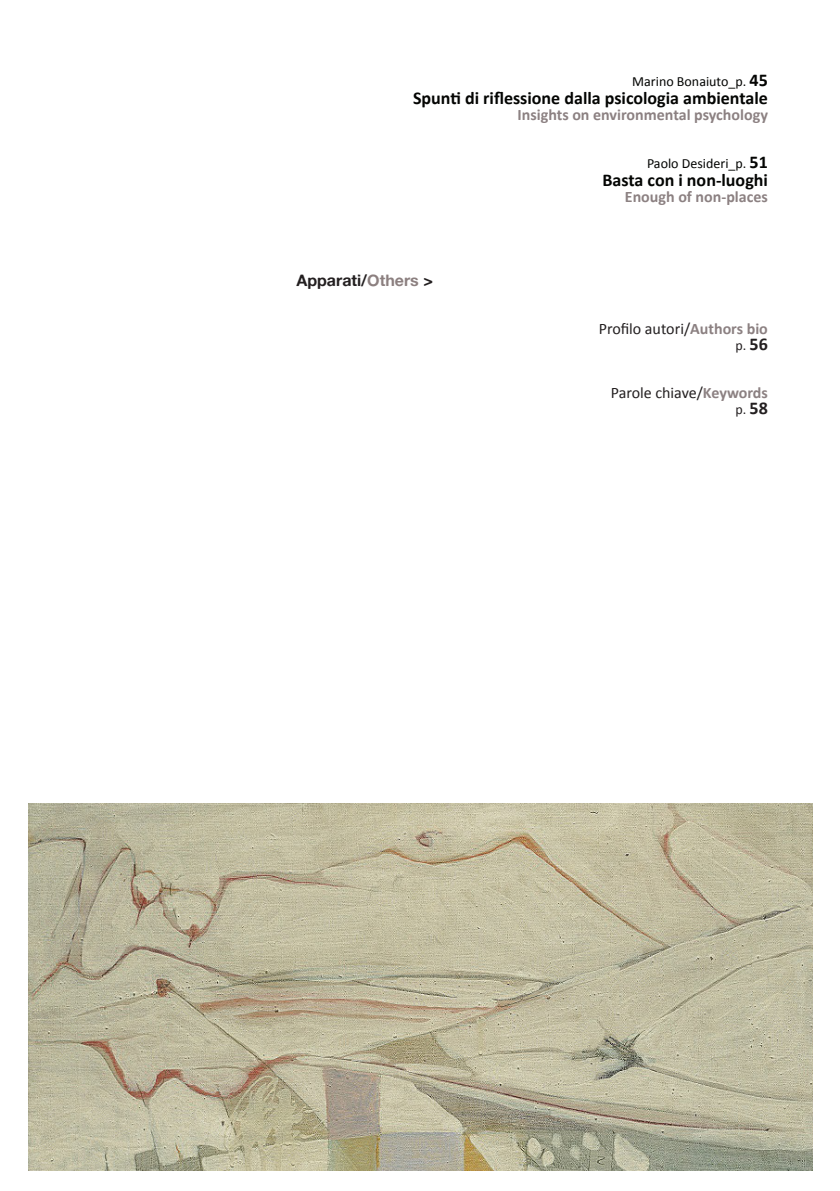
<style>
.page{position:relative;width:840px;height:1191px;background:#fff}
.page>*{position:absolute;margin:0;border:0;box-sizing:border-box;transform-origin:0 0}
.t1{font:700 18px "Calibri";color:#040503}
.t2{font:700 16px "Calibri";color:#8c8182}
.t3{font:16px "Calibri";color:#231f20}
.t4{font:16px "Alte Haas Grotesk Bold";color:#231f20}
.t5{font:14px "Calibri";color:#040503}
.t6{font:14px "Calibri";color:#231f20}
.s1{font-weight:700;font-size:18px}
.s2{color:#8c8080}
.s3{font-weight:700;color:#8c8182}
</style>
<div class="page">
<img style="left:29px;top:803px;width:782px;height:368px">
<p class="t5" style="left:632px;top:72px;width:137px">Marino Bonaiuto_p. <span class="s1">45</span></p>
<p class="t1" style="left:413px;top:86px;width:356px">Spunti di riflessione dalla psicologia ambientale</p>
<p class="t2" style="left:517px;top:104px;width:252px">Insights on environmental psychology</p>
<p class="t5" style="left:646px;top:154px;width:122px">Paolo Desideri_p. <span class="s1">51</span></p>
<p class="t1" style="left:602px;top:168px;width:167px">Basta con i non-luoghi</p>
<p class="t2" style="left:624px;top:186px;width:144px">Enough of non-places</p>
<p class="t4" style="left:296px;top:270px;width:138px">Apparati/<span class="s2">Others</span> &gt;</p>
<p class="t3" style="left:598px;top:318px;width:171px">Profilo autori/<span class="s3">Authors bio</span></p>
<p class="t6" style="left:735px;top:336px;width:34px">p. <span class="s1">56</span></p>
<p class="t3" style="left:610px;top:382px;width:158px">Parole chiave/<span class="s3">Keywords</span></p>
<p class="t6" style="left:735px;top:400px;width:34px">p. <span class="s1">58</span></p>
</div>
